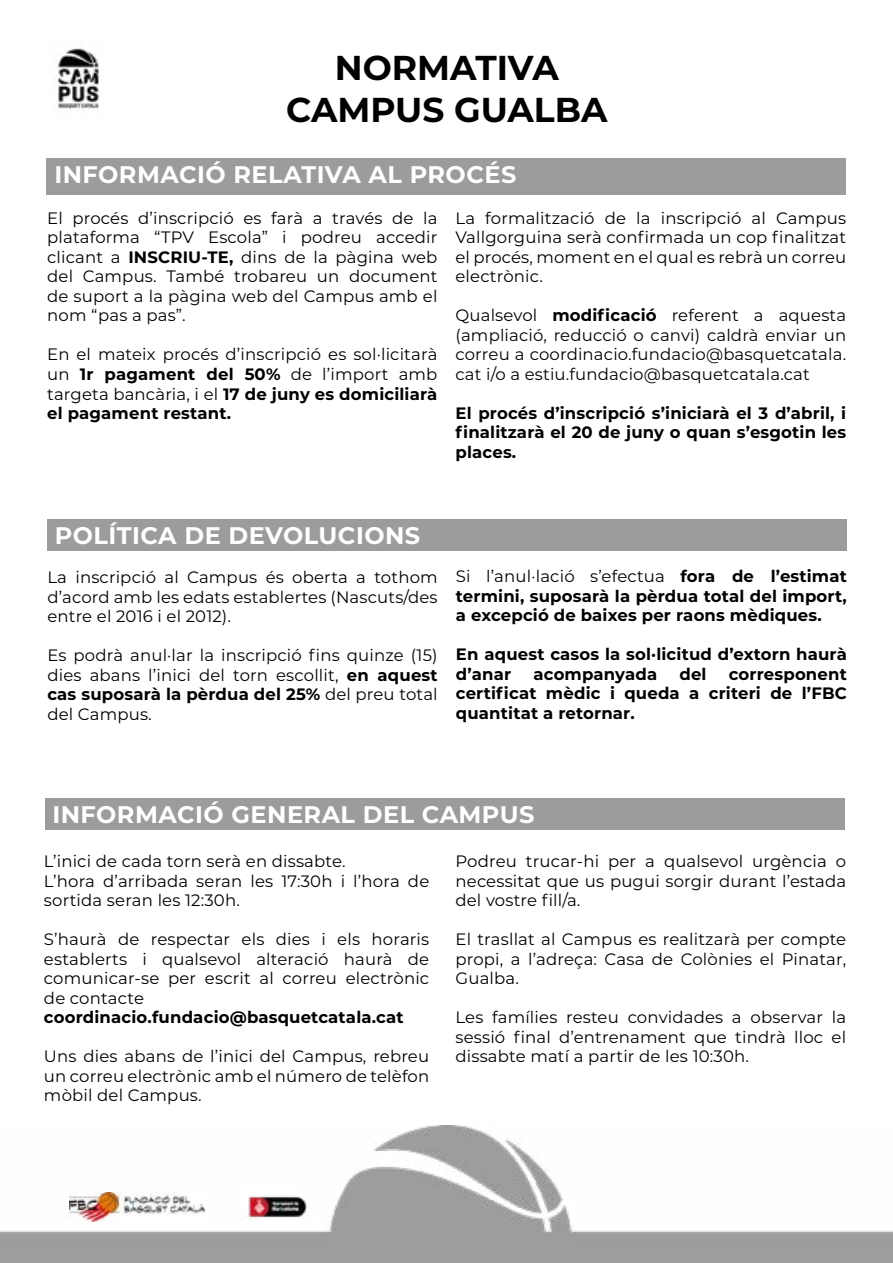
<style>
.page{position:relative;width:893px;height:1263px;background:#fff}
.page>*{position:absolute;margin:0;border:0;box-sizing:border-box;transform-origin:0 0}
.t1{font:700 34.5px/41.4px "Montserrat";color:#000;text-align:center}
.t2{font:700 24px "Montserrat";letter-spacing:.02em;color:#fff}
.t3{font:16.5px/19.5px "Montserrat";letter-spacing:.01em;color:#000;text-align:justify}
.t4{font:700 16.5px/19.5px "Montserrat";letter-spacing:.01em;color:#000;text-align:justify}
.s1{font-weight:700}
.s2{font-weight:400}
</style>
<div class="page">
<img style="left:54px;top:48px;width:46px;height:63px">
<img style="left:0;top:1125px;width:893px;height:138px">
<img style="left:69px;top:1192px;width:135px;height:30px">
<div style="left:47px;top:519px;width:800px;height:32px;background:#9d9c9c"></div>
<div style="left:47px;top:158px;width:799px;height:36px;background:#9d9c9c"></div>
<div style="left:45px;top:798px;width:799px;height:32px;background:#9d9c9c"></div>
<h1 class="t1" style="left:286px;top:45px;width:323px">NORMATIVA<br>CAMPUS GUALBA</h1>
<h2 class="t2" style="left:54px;top:158px;width:463px">INFORMACIÓ RELATIVA AL PROCÉS</h2>
<p class="t3" style="left:47px;top:208px;width:392px">El procés d’inscripció es farà a través de la plataforma “TPV Escola” i podreu accedir clicant a <span class="s1">INSCRIU-TE,</span> dins de la pàgina web del Campus. També trobareu un document de suport a la pàgina web del Campus amb el nom “pas a pas”.</p>
<p class="t3" style="left:47px;top:344px;width:392px">En el mateix procés d’inscripció es sol·licitarà un <span class="s1">1r pagament del 50%</span> de l’import amb targeta bancària, i el <span class="s1">17 de juny es domiciliarà el pagament restant.</span></p>
<p class="t3" style="left:455px;top:207px;width:392px">La formalització de la inscripció al Campus Vallgorguina serà confirmada un cop finalitzat el procés, moment en el qual es rebrà un correu electrònic.</p>
<p class="t3" style="left:455px;top:305px;width:392px">Qualsevol <span class="s1">modificació</span> referent a aquesta (ampliació, reducció o canvi) caldrà enviar un correu a coordinacio.fundacio@basquetcatala. cat i/o a estiu.fundacio@basquetcatala.cat</p>
<p class="t4" style="left:455px;top:402px;width:392px">El procés d’inscripció s’iniciarà el 3 d’abril, i finalitzarà el 20 de juny o quan s’esgotin les places.</p>
<h2 class="t2" style="left:55px;top:518px;width:367px">POLÍTICA DE DEVOLUCIONS</h2>
<p class="t3" style="left:47px;top:567px;width:392px">La inscripció al Campus és oberta a tothom d’acord amb les edats establertes (Nascuts/des entre el 2016 i el 2012).</p>
<p class="t3" style="left:47px;top:645px;width:392px">Es podrà anul·lar la inscripció fins quinze (15) dies abans l’inici del torn escollit, <span class="s1">en aquest cas suposarà la pèrdua del 25%</span> del preu total del Campus.</p>
<p class="t4" style="left:456px;top:566px;width:393px"><span class="s2">Si l’anul·lació s’efectua</span> fora de l’estimat termini, suposarà la pèrdua total del import, a excepció de baixes per raons mèdiques.</p>
<p class="t4" style="left:456px;top:644px;width:393px">En aquest casos la sol·licitud d’extorn haurà d’anar</p>
<p class="t4" style="left:533px;top:663px;width:125px">acompanyada</p>
<p class="t4" style="left:679px;top:663px;width:29px">del</p>
<p class="t4" style="left:456px;top:663px;width:393px;text-indent:273px">corresponent certificat mèdic i queda a criteri de l’FBC quantitat a retornar.</p>
<h2 class="t2" style="left:52px;top:797px;width:484px">INFORMACIÓ GENERAL DEL CAMPUS</h2>
<p class="t3" style="left:44px;top:851px;width:387px;text-align:left">L’inici de cada torn serà en dissabte.<br>L’hora d’arribada seran les 17:30h i l’hora de sortida seran les 12:30h.</p>
<p class="t3" style="left:44px;top:929px;width:387px">S’haurà de respectar els dies i els horaris establerts i qualsevol alteració haurà de comunicar-se per escrit al correu electrònic de contacte</p>
<p class="t4" style="left:44px;top:1007px;width:361px">coordinacio.fundacio@basquetcatala.cat</p>
<p class="t3" style="left:44px;top:1046px;width:387px">Uns dies abans de l’inici del Campus, rebreu un correu electrònic amb el número de telèfon mòbil del Campus.</p>
<p class="t3" style="left:455px;top:851px;width:392px">Podreu trucar-hi per a qualsevol urgència o necessitat que us pugui sorgir durant l’estada del vostre fill/a.</p>
<p class="t3" style="left:455px;top:929px;width:392px">El trasllat al Campus es realitzarà per compte propi, a l’adreça: Casa de Colònies el Pinatar, Gualba.</p>
<p class="t3" style="left:455px;top:1007px;width:392px">Les famílies resteu convidades a observar la sessió final d’entrenament que tindrà lloc el dissabte matí a partir de les 10:30h.</p>
</div>
